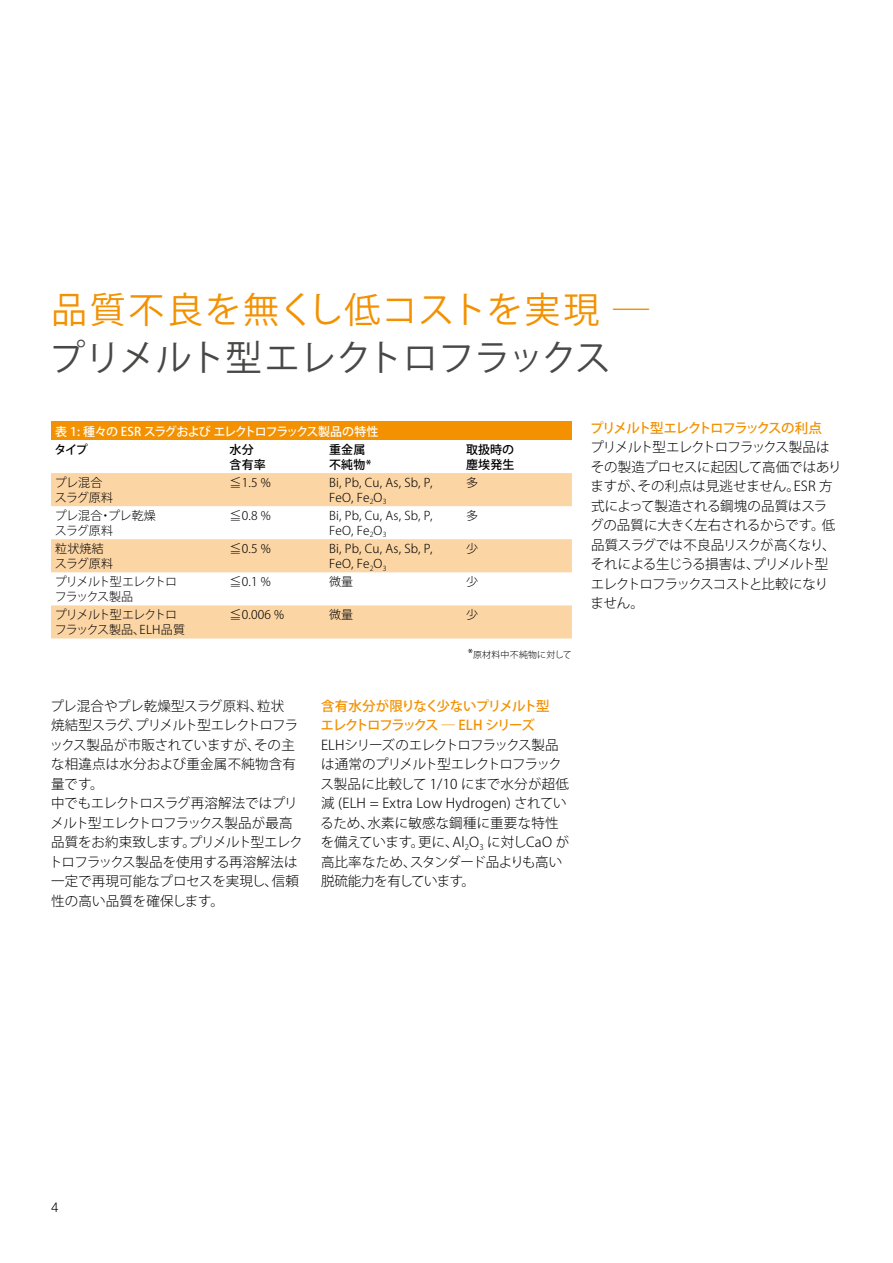
<style>
.page{position:relative;width:893px;height:1263px;background:#fff}
.page>*{position:absolute;margin:0;border:0;box-sizing:border-box;transform-origin:0 0}
.t1{font:36px "Koz Go Pr 6 N";letter-spacing:.045em;color:#f39100}
.t2{font:36px "Koz Go Pr 6 N";letter-spacing:-.015em;color:#484847}
.t3{font:300 13.5px/19.5px "Koz Go Pr 6 N";letter-spacing:-.015em;color:#000}
.t4{font:500 13.5px/19.5px "Koz Go Pr 6 N";letter-spacing:-.105em;color:#f39100}
.t5{font:13.5px "Neue Helveticafor WACKER 45";color:#000}
.t6{font:300 12px/15px "Koz Go Pr 6 N";letter-spacing:.015em;color:#000}
.t7{font:500 12px "Koz Go Pr 6 N";letter-spacing:-.075em;color:#fff}
.t8{font:300 12px/15px "Koz Go Pr 6 N";letter-spacing:-.06em;color:#000}
.t9{font:500 12px/15px "Koz Go Pr 6 N";letter-spacing:.015em;color:#000}
.t10{font:300 12px/15px "Koz Go Pr 6 N";letter-spacing:-.07em;color:#000}
.t11{font:300 9px "Koz Go Pr 6 N";letter-spacing:.015em;color:#000}
.s1{font-size:12px}
</style>
<div class="page">
<div style="left:51px;top:422px;width:521px;height:18px;background:#f39100"></div>
<svg style="left:51px;top:473px;width:521px;height:165px;fill:#fcd5a4"></svg>
<h1 class="t1" style="left:51px;top:289px;width:600px">品質不良を無くし低コストを実現 ―</h1>
<h1 class="t2" style="left:49px;top:337px;width:563px">プリメルト型エレクトロフラックス</h1>
<p class="t7" style="left:55px;top:424px;width:325px">表 1: 種々の ESR スラグおよび エレクトロフラックス製品の特性</p>
<p class="t9" style="left:54px;top:442px;width:35px">タイプ</p>
<p class="t9" style="left:230px;top:442px;width:38px">水分含有率</p>
<p class="t9" style="left:329px;top:442px;width:44px">重金属不純物*</p>
<p class="t9" style="left:466px;top:442px;width:50px">取扱時の塵埃発生</p>
<p class="t6" style="left:55px;top:475px;width:60px">プレ混合スラグ原料</p>
<p class="t6" style="left:230px;top:475px;width:43px">≦1.5 %</p>
<p class="t6" style="left:329px;top:475px;width:105px">Bi, Pb, Cu, As, Sb, P,<br>FeO, Fe<sub>2</sub>O<sub>3</sub></p>
<p class="t6" style="left:466px;top:475px;width:13px">多</p>
<p class="t6" style="left:55px;top:508px;width:103px">プレ混合・プレ乾燥スラグ原料</p>
<p class="t6" style="left:230px;top:508px;width:43px">≦0.8 %</p>
<p class="t6" style="left:329px;top:508px;width:105px">Bi, Pb, Cu, As, Sb, P,<br>FeO, Fe<sub>2</sub>O<sub>3</sub></p>
<p class="t6" style="left:466px;top:508px;width:13px">多</p>
<p class="t6" style="left:55px;top:541px;width:60px">粒状焼結スラグ原料</p>
<p class="t6" style="left:230px;top:541px;width:43px">≦0.5 %</p>
<p class="t6" style="left:329px;top:541px;width:105px">Bi, Pb, Cu, As, Sb, P,<br>FeO, Fe<sub>2</sub>O<sub>3</sub></p>
<p class="t6" style="left:466px;top:541px;width:13px">少</p>
<p class="t10" style="left:55px;top:574px;width:124px">プリメルト型エレクトロフラックス製品</p>
<p class="t6" style="left:230px;top:574px;width:43px">≦0.1 %</p>
<p class="t6" style="left:329px;top:574px;width:26px">微量</p>
<p class="t6" style="left:466px;top:574px;width:13px">少</p>
<p class="t8" style="left:55px;top:608px;width:132px">プリメルト型エレクトロフラックス製品、ELH品質</p>
<p class="t6" style="left:230px;top:608px;width:56px">≦0.006 %</p>
<p class="t6" style="left:329px;top:608px;width:26px">微量</p>
<p class="t6" style="left:466px;top:608px;width:13px">少</p>
<p class="t11" style="left:468px;top:650px;width:105px"><span class="s1">*</span>原材料中不純物に対して</p>
<p class="t3" style="left:49px;top:696px;width:255px">プレ混合やプレ乾燥型スラグ原料、粒状<br>焼結型スラグ、プリメルト型エレクトロフラックス製品が市販されていますが、その主な相違点は水分および重金属不純物含有量です。<br>中でもエレクトロスラグ再溶解法ではプリメルト型エレクトロフラックス製品が最高品質をお約束致します。プリメルト型エレクトロフラックス製品を使用する再溶解法は一定で再現可能なプロセスを実現し、信頼性の高い品質を確保します。</p>
<p class="t4" style="left:321px;top:696px;width:230px">含有水分が限りなく少ないプリメルト型エレクトロフラックス ― ELH シリーズ</p>
<p class="t3" style="left:320px;top:735px;width:250px">ELHシリーズのエレクトロフラックス製品は通常のプリメルト型エレクトロフラックス製品に比較して 1/10 にまで水分が超低減 (ELH = Extra Low Hydrogen) されているため、水素に敏感な鋼種に重要な特性を備えています。更に、Al<sub>2</sub>O<sub>3</sub> に対しCaO が高比率なため、スタンダード品よりも高い脱硫能力を有しています。</p>
<p class="t4" style="left:590px;top:418px;width:233px">プリメルト型エレクトロフラックスの利点</p>
<p class="t3" style="left:590px;top:438px;width:253px">プリメルト型エレクトロフラックス製品はその製造プロセスに起因して高価ではありますが、その利点は見逃せません。ESR 方式によって製造される鋼塊の品質はスラグの品質に大きく左右されるからです。低品質スラグでは不良品リスクが高くなり、それによる生じうる損害は、プリメルト型エレクトロフラックスコストと比較になりません。</p>
<p class="t5" style="left:51px;top:1199px;width:9px">4</p>
</div>
